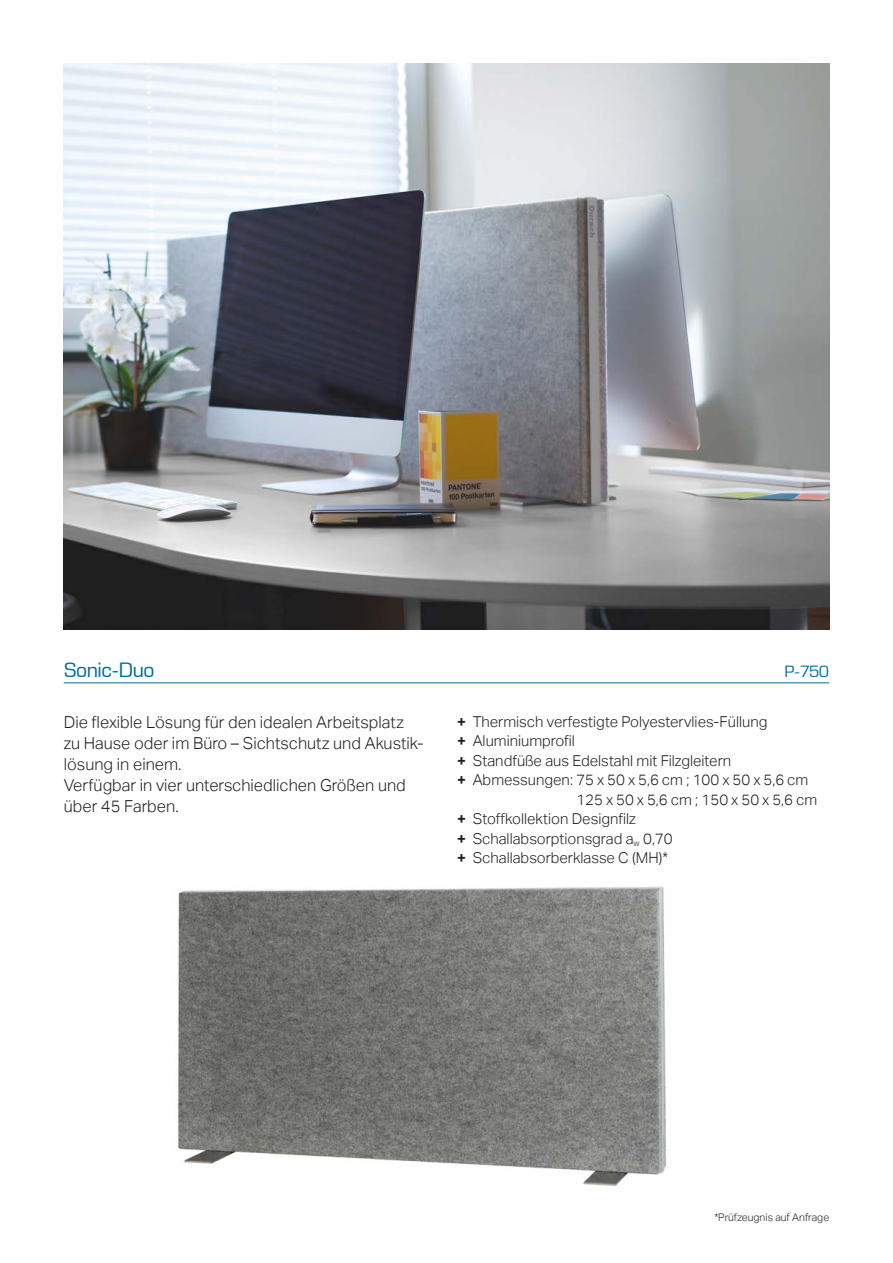
<style>
.page{position:relative;width:893px;height:1263px;background:#fff}
.page>*{position:absolute;margin:0;border:0;box-sizing:border-box;transform-origin:0 0}
.t1{font:21px "Eurostile Next W1 G";letter-spacing:-.025em;color:#006f9a}
.t2{font:300 16.5px/21px "Aktiv Grotesk";color:#231f20}
.t3{font:16.5px "Eurostile Next W1 G";color:#006f9a}
.t4{font:300 15px "Aktiv Grotesk";color:#231f20}
.t5{font:300 10.5px "Aktiv Grotesk";color:#231f20}
.s1{font-weight:700}
</style>
<div class="page">
<img style="left:178px;top:886px;width:489px;height:301px">
<img style="left:64px;top:64px;width:765px;height:565px">
<hr style="left:64px;top:682px;width:765px;height:1px;background:#006f9a">
<h1 class="t1" style="left:64px;top:657px;width:92px">Sonic-Duo</h1>
<p class="t3" style="left:785px;top:661px;width:46px">P-750</p>
<p class="t4" style="left:457px;top:713px;width:312px"><span class="s1">+</span> Thermisch verfestigte Polyestervlies-Füllung</p>
<p class="t4" style="left:457px;top:732px;width:119px"><span class="s1">+</span> Aluminiumprofil</p>
<p class="t4" style="left:457px;top:752px;width:275px"><span class="s1">+</span> Standfüße aus Edelstahl mit Filzgleitern</p>
<p class="t4" style="left:457px;top:771px;width:353px"><span class="s1">+</span> Abmessungen: 75 x 50 x 5,6 cm ; 100 x 50 x 5,6 cm</p>
<p class="t4" style="left:576px;top:791px;width:242px">125 x 50 x 5,6 cm ; 150 x 50 x 5,6 cm</p>
<p class="t4" style="left:457px;top:810px;width:180px"><span class="s1">+</span> Stoffkollektion Designfilz</p>
<p class="t4" style="left:457px;top:830px;width:217px"><span class="s1">+</span> Schallabsorptionsgrad а<sub>w</sub> 0,70</p>
<p class="t4" style="left:457px;top:849px;width:213px"><span class="s1">+</span> Schallabsorberklasse C (MH)*</p>
<p class="t2" style="left:64px;top:711px;width:360px">Die flexible Lösung für den idealen Arbeitsplatz zu Hause oder im Büro – Sichtschutz und Akustik&shy;lösung in einem.<br>Verfügbar in vier unterschiedlichen Größen und über 45 Farben.</p>
<p class="t5" style="left:714px;top:1211px;width:116px">*Prüfzeugnis auf Anfrage</p>
</div>
